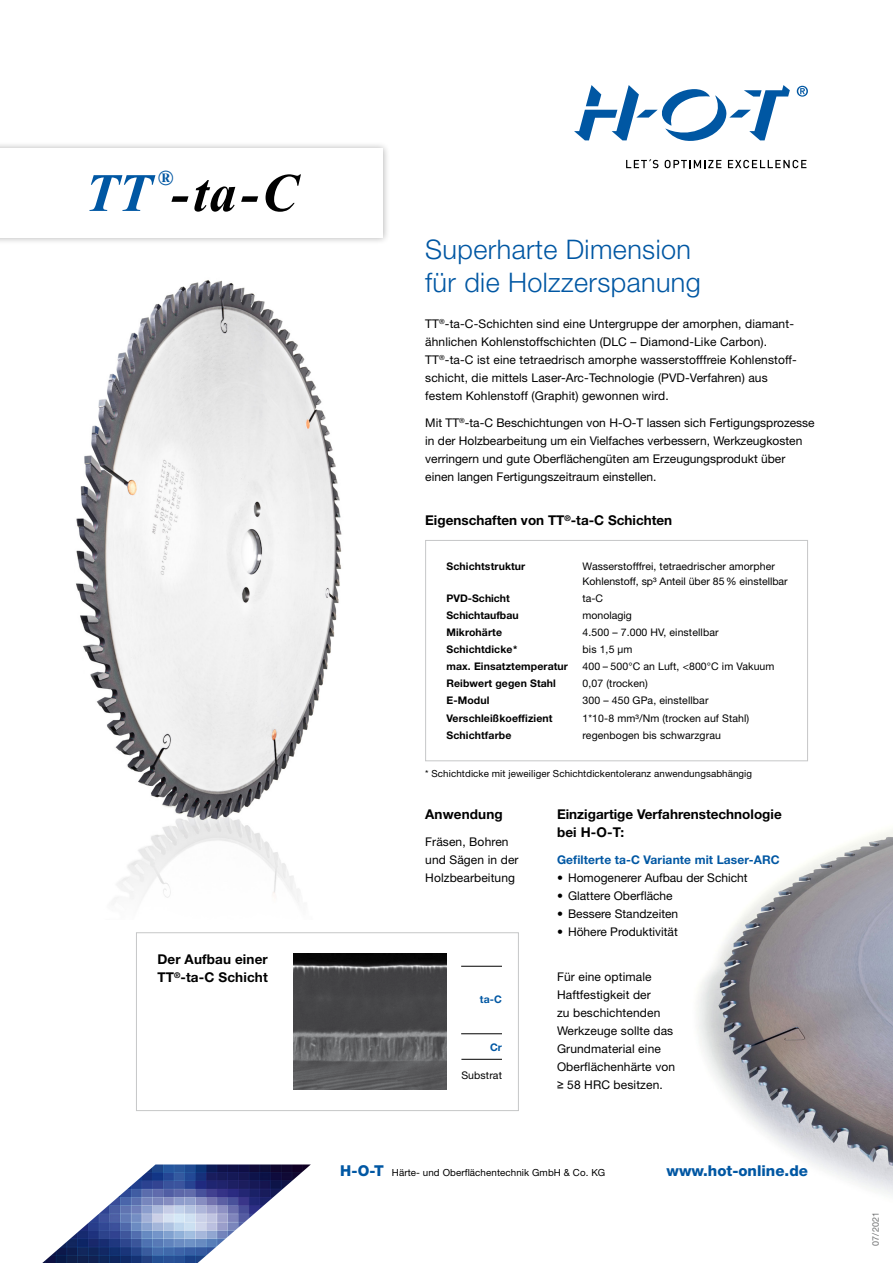
<style>
.page{position:relative;width:893px;height:1263px;background:#fff}
.page>*{position:absolute;margin:0;border:0;box-sizing:border-box;transform-origin:0 0}
.t1{font:italic 700 54px "Times New Roman";color:#000}
.t2{font:300 27px/33px "Helvetica Neue";letter-spacing:.015em;color:#0057a3}
.t3{font:italic 700 21px "Times New Roman";color:#0057a3}
.t4{font:800 15px "Helvetica Neue";color:#0057a3}
.t5{font:700 13.5px/18px "Helvetica Neue";color:#000}
.t6{font:12px/18px "Helvetica Neue";letter-spacing:.01em;color:#000}
.t7{font:700 12px "Helvetica Neue";letter-spacing:.01em;color:#0057a3}
.t8{font:10.5px/15px "Helvetica Neue";letter-spacing:.01em;color:#000}
.t9{font:700 10.5px "Helvetica Neue";letter-spacing:.01em;color:#000}
.t10{font:700 10.5px "Helvetica Neue";color:#0057a3}
.t11{font:9.75px "Helvetica Neue";letter-spacing:.01em;color:#000}
.t12{font:9px "Helvetica Neue";letter-spacing:.02em;color:#707172}
.s1{color:#0057a3}
.s2{font-family:"Arial"}
.s3{font-weight:800;font-size:15px;color:#0057a3}
</style>
<div class="page">
<img style="left:678px;top:761px;width:215px;height:434px">
<div style="left:0;top:141px;width:390px;height:104px;background:#000;opacity:.3"></div>
<div style="left:0;top:149px;width:383px;height:89px;background:#fff"></div>
<img style="left:42px;top:1164px;width:269px;height:99px">
<svg style="left:574px;top:85px;width:216px;height:56px"></svg>
<svg style="left:626px;top:159px;width:32px;height:9px"></svg>
<svg style="left:665px;top:160px;width:56px;height:8px"></svg>
<svg style="left:728px;top:160px;width:78px;height:8px"></svg>
<svg style="left:797px;top:86px;width:11px;height:11px"></svg>
<div style="left:425px;top:540px;width:383px;height:221px;background:#fff;border:1px solid #c6c7c8"></div>
<img style="left:76px;top:280px;width:266px;height:622px">
<div style="left:136px;top:932px;width:383px;height:179px;background:#fff;border:1px solid #c6c7c8"></div>
<img style="left:293px;top:954px;width:153px;height:136px">
<hr style="left:461px;top:966px;width:41px;height:1px;background:#000">
<hr style="left:461px;top:1033px;width:41px;height:1px;background:#000">
<hr style="left:461px;top:1059px;width:41px;height:1px;background:#000">
<h3 class="t3" style="left:157px;top:164px;width:17px">®</h3>
<h1 class="t1" style="left:85px;top:155px;width:214px"><span class="s1">TT</span> -ta-C</h1>
<p class="t5" style="left:157px;top:950px;width:112px">Der Aufbau einer<br>TT<sup>®</sup>-ta-C Schicht</p>
<h2 class="t2" style="left:425px;top:233px;width:277px">Superharte Dimension für die Holzzerspanung</h2>
<p class="t6" style="left:425px;top:315px;width:373px">TT<sup>®</sup>-ta-C-Schichten sind eine Untergruppe der amorphen, diamant&shy;ähnlichen Kohlenstoffschichten (DLC – Diamond-Like Carbon).<br>TT<sup>®</sup>-ta-C ist eine tetraedrisch amorphe wasserstofffreie Kohlenstoff&shy;schicht, die mittels Laser-Arc-Technologie (PVD-Verfahren) aus festem Kohlenstoff (Graphit) gewonnen wird.</p>
<p class="t6" style="left:425px;top:414px;width:391px">Mit TT<sup>®</sup>-ta-C Beschichtungen von H-O-T lassen sich Fertigungsprozesse in der Holzbearbeitung um ein Vielfaches verbessern, Werkzeugkosten verringern und gute Oberflächengüten am Erzeugungsprodukt über einen langen Fertigungszeitraum einstellen.</p>
<p class="t5" style="left:425px;top:511px;width:249px">Eigenschaften von TT<sup>®</sup>-ta-C Schichten</p>
<p class="t9" style="left:446px;top:559px;width:80px">Schichtstruktur</p>
<p class="t8" style="left:583px;top:558px;width:207px">Wasserstofffrei, tetraedrischer amorpher<br>Kohlenstoff, sp³ Anteil über 85 % einstellbar</p>
<p class="t9" style="left:446px;top:591px;width:65px">PVD-Schicht</p>
<p class="t8" style="left:583px;top:590px;width:22px">ta-C</p>
<p class="t9" style="left:446px;top:609px;width:74px">Schichtaufbau</p>
<p class="t8" style="left:583px;top:607px;width:51px">monolagig</p>
<p class="t9" style="left:446px;top:626px;width:57px">Mikrohärte</p>
<p class="t8" style="left:583px;top:625px;width:137px">4.500 – 7.000 HV, einstellbar</p>
<p class="t9" style="left:446px;top:643px;width:73px">Schichtdicke*</p>
<p class="t8" style="left:583px;top:642px;width:51px">bis 1,5 μm</p>
<p class="t9" style="left:446px;top:660px;width:123px">max. Einsatztemperatur</p>
<p class="t8" style="left:583px;top:659px;width:193px">400 – 500°C an Luft, &lt;800°C im Vakuum</p>
<p class="t9" style="left:446px;top:677px;width:111px">Reibwert gegen Stahl</p>
<p class="t8" style="left:583px;top:676px;width:67px">0,07 (trocken)</p>
<p class="t9" style="left:446px;top:694px;width:44px">E-Modul</p>
<p class="t8" style="left:583px;top:693px;width:127px">300 – 450 GPa, einstellbar</p>
<p class="t9" style="left:446px;top:711px;width:108px">Verschleißkoeffizient</p>
<p class="t8" style="left:583px;top:710px;width:168px">1*10-8 mm³/Nm (trocken auf Stahl)</p>
<p class="t9" style="left:446px;top:728px;width:66px">Schichtfarbe</p>
<p class="t8" style="left:583px;top:727px;width:140px">regenbogen bis schwarzgrau</p>
<p class="t11" style="left:425px;top:768px;width:328px">* Schichtdicke mit jeweiliger Schichtdickentoleranz anwendungsabhängig</p>
<p class="t5" style="left:425px;top:804px;width:79px">Anwendung</p>
<p class="t6" style="left:425px;top:832px;width:95px">Fräsen, Bohren und Sägen in der<br>Holzbearbeitung</p>
<p class="t10" style="left:480px;top:993px;width:24px">ta-C</p>
<p class="t10" style="left:490px;top:1040px;width:13px">Cr</p>
<p class="t8" style="left:461px;top:1067px;width:42px">Substrat</p>
<p class="t5" style="left:557px;top:804px;width:226px">Einzigartige Verfahrenstechnologie bei H-O-T:</p>
<p class="t7" style="left:557px;top:852px;width:224px">Gefilterte ta-C Variante mit Laser-ARC</p>
<p class="t6" style="left:557px;top:868px;width:192px">• Homogenerer Aufbau der Schicht</p>
<p class="t6" style="left:557px;top:886px;width:117px">• Glattere Oberfläche</p>
<p class="t6" style="left:557px;top:904px;width:123px">• Bessere Standzeiten</p>
<p class="t6" style="left:557px;top:922px;width:122px">• Höhere Produktivität</p>
<p class="t6" style="left:557px;top:967px;width:120px">Für eine optimale<br>Haftfestigkeit der<br>zu beschichtenden<br>Werkzeuge sollte das<br>Grundmaterial eine<br>Oberflächenhärte von <span class="s2">≥</span> 58 HRC besitzen.</p>
<p class="t11" style="left:340px;top:1167px;width:267px"><span class="s3">H-O-T</span> Härte- und Oberflächentechnik GmbH &amp; Co. KG</p>
<p class="t4" style="left:666px;top:1162px;width:143px">www.hot-online.de</p>
<p class="t12" style="left:870px;top:1246px;width:36px;rotate:-90deg">07/2021</p>
</div>
